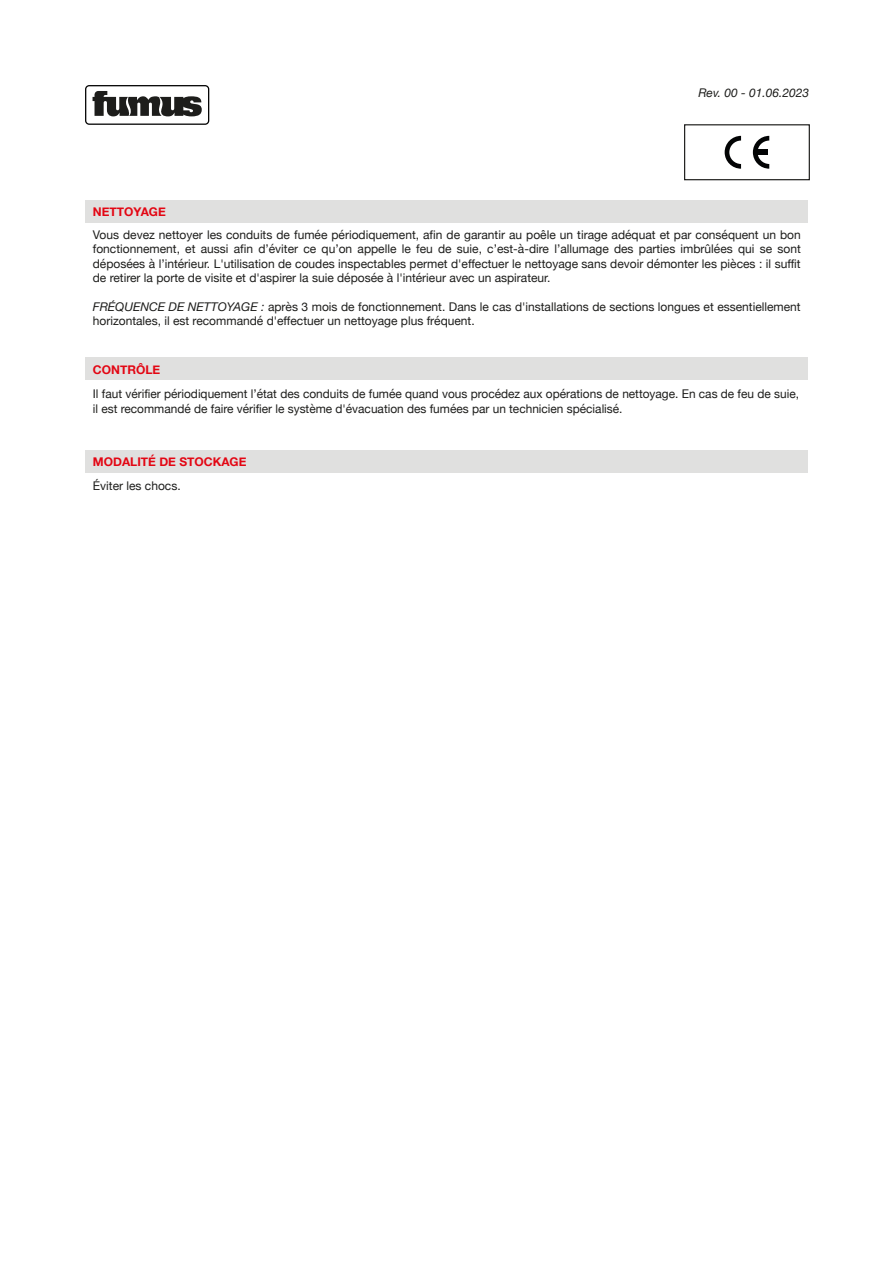
<style>
.page{position:relative;width:893px;height:1263px;background:#fff}
.page>*{position:absolute;margin:0;border:0;box-sizing:border-box;transform-origin:0 0}
.t1{font:12px/14.4px "Helvetica Neue";color:#1d1d1b}
.t2{font:700 12px "Helvetica Neue";color:#e30613}
.t3{font:italic 12px "Helvetica Neue";color:#1d1d1b}
.s1{font-style:italic}
</style>
<div class="page">
<div style="left:684px;top:124px;width:126px;height:56px;border:1px solid #1d1d1b"></div>
<svg style="left:753px;top:136px;width:16px;height:33px"></svg>
<svg style="left:725px;top:136px;width:16px;height:33px"></svg>
<div style="left:755px;top:150px;width:12px;height:5px;background:#030405"></div>
<div style="left:85px;top:358px;width:723px;height:22px;background:#e0e0df"></div>
<svg style="left:85px;top:85px;width:124px;height:40px"></svg>
<div style="left:85px;top:200px;width:723px;height:22px;background:#e0e0df"></div>
<div style="left:85px;top:450px;width:723px;height:22px;background:#e0e0df"></div>
<p class="t3" style="left:698px;top:84px;width:112px">Rev. 00 - 01.06.2023</p>
<p class="t2" style="left:93px;top:202px;width:74px">NETTOYAGE</p>
<p class="t1" style="left:93px;top:228px;width:709px;text-align:justify">Vous devez nettoyer les conduits de fumée périodiquement, afin de garantir au poêle un tirage adéquat et par conséquent un bon fonctionnement, et aussi afin d’éviter ce qu’on appelle le feu de suie, c’est-à-dire l’allumage des parties imbrûlées qui se sont déposées à l’intérieur. L'utilisation de coudes inspectables permet d'effectuer le nettoyage sans devoir démonter les pièces : il suffit de retirer la porte de visite et d'aspirer la suie déposée à l'intérieur avec un aspirateur.</p>
<p class="t1" style="left:93px;top:300px;width:709px"><span class="s1">FRÉQUENCE DE NETTOYAGE :</span> après 3 mois de fonctionnement. Dans le cas d'installations de sections longues et essentiellement horizontales, il est recommandé d'effectuer un nettoyage plus fréquent.</p>
<p class="t2" style="left:93px;top:360px;width:69px">CONTRÔLE</p>
<p class="t1" style="left:93px;top:388px;width:708px">Il faut vérifier périodiquement l’état des conduits de fumée quand vous procédez aux opérations de nettoyage. En cas de feu de suie, il est recommandé de faire vérifier le système d'évacuation des fumées par un technicien spécialisé.</p>
<p class="t2" style="left:93px;top:452px;width:155px">MODALITÉ DE STOCKAGE</p>
<p class="t1" style="left:93px;top:479px;width:89px">Éviter les chocs.</p>
</div>
